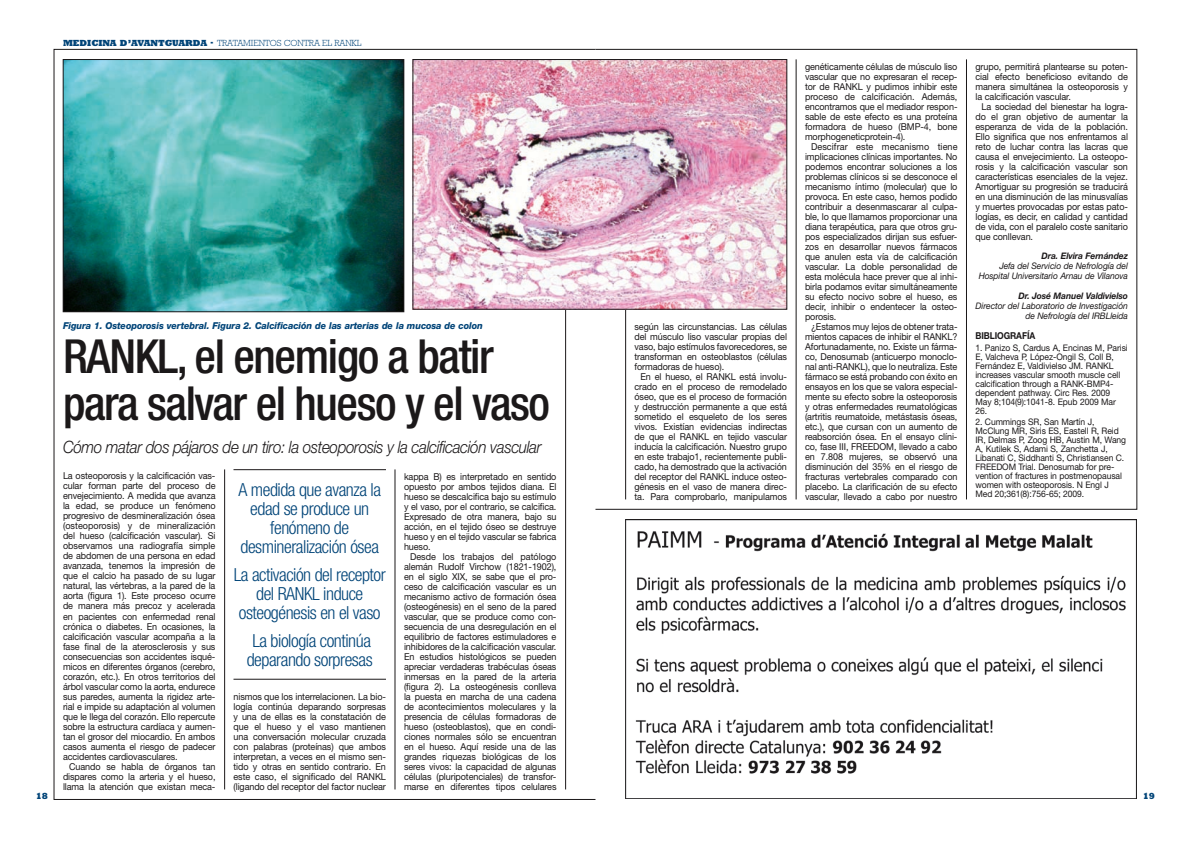
<style>
.page{position:relative;width:1191px;height:842px;background:#fff}
.page>*{position:absolute;margin:0;border:0;box-sizing:border-box;transform-origin:0 0}
.t1{font:500 condensed 47px/47px "Helvetica Neue";letter-spacing:-.03em;color:#1b1819}
.t2{font:300 condensed 18px/19px "Helvetica Neue";letter-spacing:-.025em;color:#004478;text-align:center}
.t3{font:italic 300 17px "Helvetica Neue";letter-spacing:-.025em;color:#1b1819;scale:.9 1}
.t4{font:9.5px/10px "Helvetica Neue";letter-spacing:-.01em;color:#1b1819;text-align:justify;scale:.95 1}
.t5{font:italic 800 9.5px "Helvetica Neue";letter-spacing:-.01em;color:#004478;scale:.95 1}
.t6{font:700 9.5px "Helvetica Neue";color:#1b1819;scale:.9 1}
.t7{font:9px/9px "Helvetica Neue";letter-spacing:-.01em;color:#1b1819;scale:.95 1}
.t8{font:italic 9px/10px "Helvetica Neue";letter-spacing:-.01em;color:#1b1819;text-align:right;scale:.95 1}
.t9{font:300 9px "Rockwell";letter-spacing:-.01em;color:#004478}
.t10{font:italic 700 9px "Helvetica Neue";letter-spacing:-.01em;color:#1b1819;scale:.95 1}
.t11{font:800 9px "Rockwell";color:#004478}
.s1{font-weight:800}
</style>
<div class="page">
<hr style="left:224px;top:469px;width:1px;height:320px;background:#1b1819">
<hr style="left:395px;top:469px;width:1px;height:320px;background:#1b1819">
<hr style="left:565px;top:59px;width:1px;height:730px;background:#1b1819">
<hr style="left:625px;top:59px;width:1px;height:440px;background:#1b1819">
<hr style="left:796px;top:59px;width:1px;height:440px;background:#1b1819">
<hr style="left:966px;top:59px;width:1px;height:440px;background:#1b1819">
<img style="left:65px;top:61px;width:337px;height:249px">
<div style="left:63px;top:59px;width:341px;height:253px;border:1px solid #1b1819"></div>
<img style="left:415px;top:61px;width:370px;height:246px">
<div style="left:413px;top:59px;width:374px;height:250px;border:1px solid #1b1819"></div>
<hr style="left:233px;top:469px;width:153px;height:1px;background:#1b1819">
<hr style="left:233px;top:679px;width:153px;height:1px;background:#1b1819">
<img style="left:626px;top:519px;width:511px;height:279px">
<p class="t9" style="left:63px;top:38px;width:299px"><span class="s1">MEDICINA D’AVANTGUARDA ·</span> TRATAMIENTOS CONTRA EL RANKL</p>
<p class="t4" style="left:805px;top:61px;width:162px">genéticamente células de músculo liso vascular que no expresaran el recep&shy;tor de RANKL y pudimos inhibir este proceso de calcificación. Además, encontramos que el mediador respon&shy;sable de este efecto es una proteína formadora de hueso (BMP-4, bone morphogeneticprotein-4).</p>
<p class="t4" style="left:805px;top:141px;width:162px;text-indent:6px">Descifrar este mecanismo tiene implicaciones clínicas importantes. No podemos encontrar soluciones a los problemas clínicos si se desconoce el mecanismo íntimo (molecular) que lo provoca. En este caso, hemos podido contribuir a desenmascarar al culpa&shy;ble, lo que llamamos proporcionar una diana terapéutica, para que otros gru&shy;pos especializados dirijan sus esfuer&shy;zos en desarrollar nuevos fármacos que anulen esta vía de calcificación vascular. La doble personalidad de esta molécula hace prever que al inhi&shy;birla podamos evitar simultáneamente su efecto nocivo sobre el hueso, es decir, inhibir o endentecer la osteo&shy;porosis.</p>
<p class="t4" style="left:805px;top:321px;width:162px;text-indent:6px">¿Estamos muy lejos de obtener trata&shy;mientos capaces de inhibir el RANKL?<br>Afortunadamente, no. Existe un fárma&shy;co, Denosumab (anticuerpo monoclo&shy;nal anti-RANKL), que lo neutraliza. Este fármaco se está probando con éxito en ensayos en los que se valora especial&shy;mente su efecto sobre la osteoporosis y otras enfermedades reumatológicas (artritis reumatoide, metástasis óseas, etc.), que cursan con un aumento de reabsorción ósea. En el ensayo clíni&shy;co, fase III, FREEDOM, llevado a cabo en 7.808 mujeres, se observó una disminución del 35% en el riesgo de fracturas vertebrales comparado con placebo. La clarificación de su efecto vascular, llevado a cabo por nuestro</p>
<p class="t4" style="left:975px;top:61px;width:162px">grupo, permitirá plantearse su poten&shy;cial efecto beneficioso evitando de manera simultánea la osteoporosis y la calcificación vascular.</p>
<p class="t4" style="left:975px;top:101px;width:162px;text-indent:6px">La sociedad del bienestar ha logra&shy;do el gran objetivo de aumentar la esperanza de vida de la población.<br>Ello significa que nos enfrentamos al reto de luchar contra las lacras que causa el envejecimiento. La osteopo&shy;rosis y la calcificación vascular son características esenciales de la vejez.<br>Amortiguar su progresión se traducirá en una disminución de las minusvalías y muertes provocadas por estas pato&shy;logías, es decir, en calidad y cantidad de vida, con el paralelo coste sanitario que conllevan.</p>
<p class="t10" style="left:1041px;top:251px;width:92px">Dra. Elvira Fernández</p>
<p class="t8" style="left:978px;top:261px;width:159px">Jefa del Servicio de Nefrología del<br>Hospital Universitario Arnau de Vilanova</p>
<p class="t10" style="left:1018px;top:291px;width:117px">Dr. José Manuel Valdivielso</p>
<p class="t8" style="left:975px;top:301px;width:162px">Director del Laboratorio de Investigación de Nefrología del IRBLleida</p>
<p class="t6" style="left:975px;top:330px;width:12px">BIBLI</p>
<p class="t6" style="left:997px;top:330px;width:15px">OGRAF</p>
<p class="t6" style="left:1027px;top:330px;width:10px">ÍA</p>
<p class="t7" style="left:975px;top:344px;width:162px">1. Panizo S, Cardus A, Encinas M, Parisi<br>E, Valcheva P, López-Ongil S, Coll B,<br>Fernández E, Valdivielso JM. RANKL increases vascular smooth muscle cell calcification through a RANK-BMP4- dependent pathway. Circ Res. 2009<br>May 8;104(9):1041-8. Epub 2009 Mar<br>26.</p>
<p class="t7" style="left:975px;top:418px;width:160px">2. Cummings SR, San Martín J, McClung MR, Siris ES, Eastell R, Reid IR, Delmas P, Zoog HB, Austin M, Wang A, Kutilek S, Adami S, Zanchetta J, Libanati C, Siddhanti S, Christiansen C.<br>FREEDOM Trial. Denosumab for pre&shy;vention of fractures in postmenopausal women with osteoporosis. N Engl J Med 20;361(8):756-65; 2009.</p>
<p class="t5" style="left:63px;top:320px;width:443px">Figura 1. Osteoporosis vertebral. Figura 2. Calcificación de las arterias de la mucosa de colon</p>
<p class="t4" style="left:634px;top:321px;width:162px">según las circunstancias. Las células del músculo liso vascular propias del vaso, bajo estímulos favorecedores, se transforman en osteoblastos (células formadoras de hueso).</p>
<p class="t4" style="left:634px;top:371px;width:162px;text-indent:6px">En el hueso, el RANKL está involu&shy;crado en el proceso de remodelado óseo, que es el proceso de formación y destrucción permanente a que está sometido el esqueleto de los seres vivos. Existían evidencias indirectas de que el RANKL en tejido vascular inducía la calcificación. Nuestro grupo en este trabajo1, recientemente publi&shy;cado, ha demostrado que la activación del receptor del RANKL induce osteo&shy;génesis en el vaso de manera direc&shy;ta. Para comprobarlo, manipulamos</p>
<h1 class="t1" style="left:63px;top:332px;width:488px">RANKL, el enemigo a batir para salvar el hueso y el vaso</h1>
<h3 class="t3" style="left:63px;top:437px;width:533px">Cómo matar dos pájaros de un tiro: la osteoporosis y la calcificación vascular</h3>
<h2 class="t2" style="left:238px;top:480px;width:144px">A medida que avanza la edad se produce un fenómeno de desmineralización ósea</h2>
<h2 class="t2" style="left:234px;top:565px;width:153px">La activación del receptor del RANKL induce osteogénesis en el vaso</h2>
<h2 class="t2" style="left:247px;top:631px;width:127px">La biología continúa deparando sorpresas</h2>
<p class="t4" style="left:63px;top:471px;width:162px">La osteoporosis y la calcificación vas&shy;cular forman parte del proceso de envejecimiento. A medida que avanza la edad, se produce un fenómeno progresivo de desmineralización ósea (osteoporosis) y de mineralización del hueso (calcificación vascular). Si observamos una radiografía simple de abdomen de una persona en edad avanzada, tenemos la impresión de que el calcio ha pasado de su lugar natural, las vértebras, a la pared de la aorta (figura 1). Este proceso ocurre de manera más precoz y acelerada en pacientes con enfermedad renal crónica o diabetes. En ocasiones, la calcificación vascular acompaña a la fase final de la aterosclerosis y sus consecuencias son accidentes isqué&shy;micos en diferentes órganos (cerebro, corazón, etc.). En otros territorios del árbol vascular como la aorta, endurece sus paredes, aumenta la rigidez arte&shy;rial e impide su adaptación al volumen que le llega del corazón. Ello repercute sobre la estructura cardíaca y aumen&shy;tan el grosor del miocardio. En ambos casos aumenta el riesgo de padecer accidentes cardiovasculares.</p>
<p class="t4" style="left:63px;top:761px;width:162px;text-indent:6px">Cuando se habla de órganos tan dispares como la arteria y el hueso, llama la atención que existan meca-</p>
<p class="t4" style="left:404px;top:471px;width:162px">kappa B) es interpretado en sentido opuesto por ambos tejidos diana. El hueso se descalcifica bajo su estímulo y el vaso, por el contrario, se calcifica.<br>Expresado de otra manera, bajo su acción, en el tejido óseo se destruye hueso y en el tejido vascular se fabrica hueso.</p>
<p class="t4" style="left:404px;top:551px;width:162px;text-indent:6px">Desde los trabajos del patólogo alemán Rudolf Virchow (1821-1902), en el siglo XIX, se sabe que el pro&shy;ceso de calcificación vascular es un mecanismo activo de formación ósea (osteogénesis) en el seno de la pared vascular, que se produce como con&shy;secuencia de una desregulación en el equilibrio de factores estimuladores e inhibidores de la calcificación vascular.<br>En estudios histológicos se pueden apreciar verdaderas trabéculas óseas inmersas en la pared de la arteria (figura 2). La osteogénesis conlleva la puesta en marcha de una cadena de acontecimientos moleculares y la presencia de células formadoras de hueso (osteoblastos), que en condi&shy;ciones normales sólo se encuentran en el hueso. Aquí reside una de las grandes riquezas biológicas de los seres vivos: la capacidad de algunas células (pluripotenciales) de transfor&shy;marse en diferentes tipos celulares</p>
<p class="t4" style="left:233px;top:691px;width:162px">nismos que los interrelacionen. La bio&shy;logía continúa deparando sorpresas y una de ellas es la constatación de que el hueso y el vaso mantienen una conversación molecular cruzada con palabras (proteínas) que ambos interpretan, a veces en el mismo sen&shy;tido y otras en sentido contrario. En este caso, el significado del RANKL (ligando del receptor del factor nuclear</p>
<p class="t11" style="left:36px;top:791px;width:14px">18</p>
<p class="t11" style="left:1143px;top:791px;width:14px">19</p>
</div>
